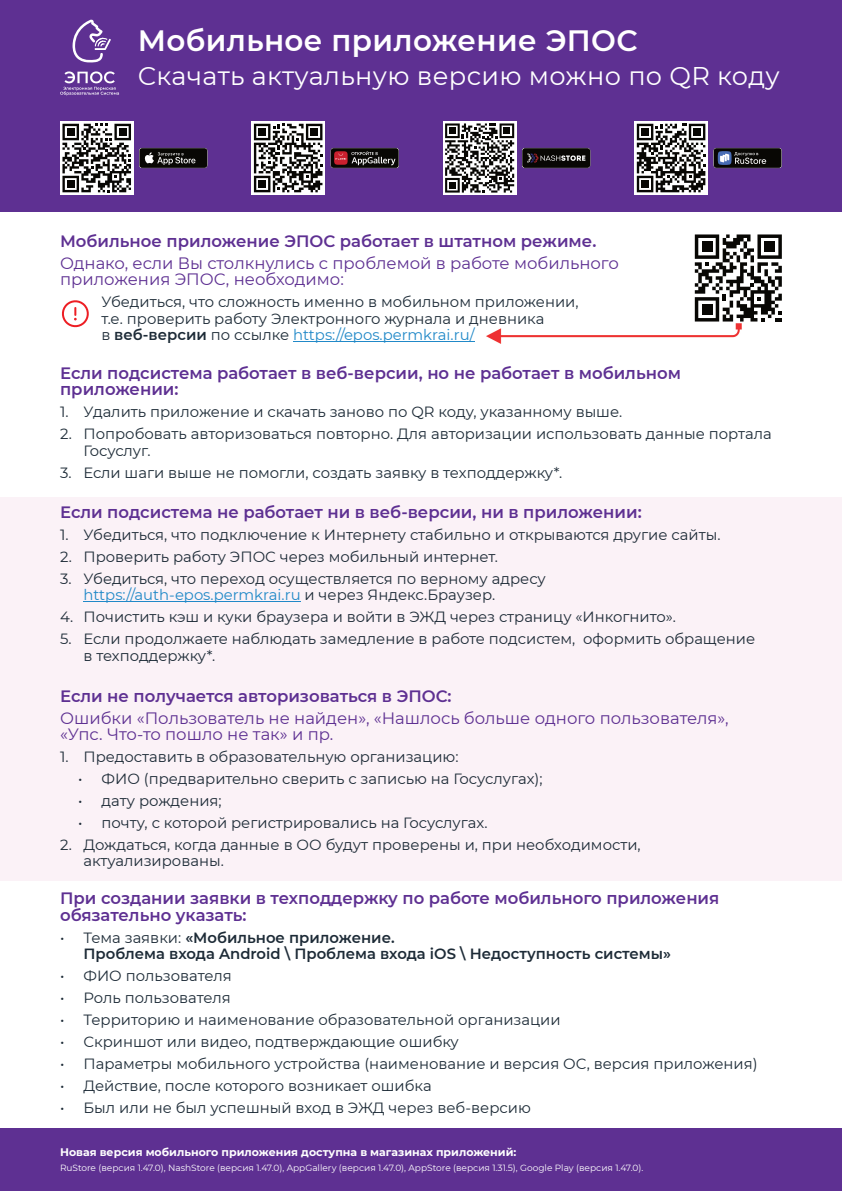
<style>
.page{position:relative;width:842px;height:1191px;background:#fff}
.page>*{position:absolute;margin:0;border:0;box-sizing:border-box;transform-origin:0 0}
.t1{font:600 29.4px "Montserrat";letter-spacing:.01em;color:#fff}
.t2{font:25.6px "Montserrat";letter-spacing:.01em;color:#fff}
.t3{font:600 16.5px/16.5px "Montserrat";color:#5e3092}
.t4{font:16.5px/16.5px "Montserrat";color:#5e3092}
.t5{font:14.8px/16.5px "Montserrat";color:#1d2b37}
.t6{font:600 14.8px/16.5px "Montserrat";color:#1d2b37}
.t7{font:700 11px "Montserrat";color:#fff}
.t8{font:9px "Montserrat";color:#fff}
.s1{font-weight:600}
.s2{color:#2189c8}
.s3{font-weight:400}
</style>
<div class="page">
<div style="left:0;top:0;width:842px;height:211px;background:#5e3092"></div>
<div style="left:0;top:1128px;width:842px;height:63px;background:#5e3092"></div>
<div style="left:0;top:498px;width:842px;height:383px;background:#fbf2f7"></div>
<svg style="left:60px;top:71px;width:59px;height:24px"></svg>
<svg style="left:72px;top:19px;width:39px;height:43px"></svg>
<svg style="left:60px;top:121px;width:73px;height:74px"></svg>
<svg style="left:62px;top:124px;width:69px;height:68px"></svg>
<svg style="left:139px;top:148px;width:68px;height:20px"></svg>
<svg style="left:252px;top:121px;width:73px;height:74px"></svg>
<svg style="left:254px;top:124px;width:68px;height:68px"></svg>
<svg style="left:331px;top:148px;width:68px;height:20px"></svg>
<div style="left:443px;top:121px;width:73px;height:74px;background:#fff"></div>
<svg style="left:445px;top:123px;width:69px;height:70px"></svg>
<svg style="left:522px;top:148px;width:68px;height:20px"></svg>
<svg style="left:634px;top:121px;width:74px;height:74px"></svg>
<svg style="left:637px;top:124px;width:68px;height:68px"></svg>
<div style="left:641px;top:180px;width:8px;height:8px;background:#080704"></div>
<svg style="left:713px;top:148px;width:69px;height:20px"></svg>
<hr style="left:293px;top:341px;width:182px;height:1px;background:#2189c8">
<svg style="left:62px;top:300px;width:27px;height:28px"></svg>
<svg style="left:695px;top:234px;width:87px;height:87px"></svg>
<img style="left:486px;top:323px;width:256px;height:21px">
<hr style="left:83px;top:601px;width:218px;height:1px;background:#2189c8">
<h1 class="t1" style="left:138px;top:23px;width:501px">Мобильное приложение ЭПОС</h1>
<h2 class="t2" style="left:138px;top:60px;width:643px">Скачать актуальную версию можно по QR коду</h2>
<p class="t3" style="left:60px;top:232px;width:538px">Мобильное приложение ЭПОС работает в штатном режиме.</p>
<p class="t4" style="left:60px;top:254px;width:560px">Однако, если Вы столкнулись с проблемой в работе мобильного приложения ЭПОС, необходимо:</p>
<p class="t5" style="left:101px;top:293px;width:479px">Убедиться, что сложность именно в мобильном приложении, т.е. проверить работу Электронного журнала и дневника<br>в <span class="s1">веб-версии</span> по ссылке <span class="s2">https://epos.permkrai.ru/</span></p>
<p class="t3" style="left:60px;top:365px;width:622px">Если подсистема работает в веб-версии, но не работает в мобильном приложении:</p>
<p class="t5" style="left:60px;top:404px;width:564px">1. Удалить приложение и скачать заново по QR коду, указанному выше.</p>
<p class="t5" style="left:83px;top:426px;width:690px;text-indent:-23px">2. Попробовать авторизоваться повторно. Для авторизации использовать данные портала<br>Госуслуг.</p>
<p class="t5" style="left:60px;top:464px;width:504px">3. Если шаги выше не помогли, создать заявку в техподдержку*.</p>
<p class="t3" style="left:60px;top:504px;width:583px">Если подсистема не работает ни в веб-версии, ни в приложении:</p>
<p class="t5" style="left:60px;top:526px;width:662px">1. Убедиться, что подключение к Интернету стабильно и открываются другие сайты.</p>
<p class="t5" style="left:60px;top:548px;width:439px">2. Проверить работу ЭПОС через мобильный интернет.</p>
<p class="t5" style="left:83px;top:570px;width:464px;text-indent:-23px">3. Убедиться, что переход осуществляется по верному адресу <span class="s2">https://auth-epos.permkrai.ru</span> и через Яндекс.Браузер.</p>
<p class="t5" style="left:60px;top:608px;width:617px">4. Почистить кэш и куки браузера и войти в ЭЖД через страницу «Инкогнито».</p>
<p class="t5" style="left:83px;top:630px;width:673px;text-indent:-23px">5. Если продолжаете наблюдать замедление в работе подсистем, оформить обращение в техподдержку*.</p>
<p class="t3" style="left:60px;top:687px;width:393px">Если не получается авторизоваться в ЭПОС:</p>
<p class="t4" style="left:60px;top:709px;width:670px">Ошибки «Пользователь не найден», «Нашлось больше одного пользователя», «Упс. Что-то пошло не так» и пр.</p>
<p class="t5" style="left:60px;top:748px;width:400px">1. Предоставить в образовательную организацию:</p>
<p class="t5" style="left:78px;top:770px;width:466px">• ФИО (предварительно сверить с записью на Госуслугах);</p>
<p class="t5" style="left:78px;top:792px;width:145px">• дату рождения;</p>
<p class="t5" style="left:78px;top:814px;width:411px">• почту, с которой регистрировались на Госуслугах.</p>
<p class="t5" style="left:83px;top:836px;width:559px;text-indent:-23px">2. Дождаться, когда данные в ОО будут проверены и, при необходимости, актуализированы.</p>
<p class="t3" style="left:60px;top:890px;width:661px">При создании заявки в техподдержку по работе мобильного приложения обязательно указать:</p>
<p class="t6" style="left:83px;top:929px;width:589px;text-indent:-23px"><span class="s3">• Тема заявки:</span> «Мобильное приложение.<br>Проблема входа Android \ Проблема входа iOS \ Недоступность системы»</p>
<p class="t5" style="left:60px;top:967px;width:173px">• ФИО пользователя</p>
<p class="t5" style="left:60px;top:989px;width:172px">• Роль пользователя</p>
<p class="t5" style="left:60px;top:1011px;width:502px">• Территорию и наименование образовательной организации</p>
<p class="t5" style="left:60px;top:1033px;width:400px">• Скриншот или видео, подтверждающие ошибку</p>
<p class="t5" style="left:60px;top:1055px;width:699px">• Параметры мобильного устройства (наименование и версия ОС, версия приложения)</p>
<p class="t5" style="left:60px;top:1077px;width:373px">• Действие, после которого возникает ошибка</p>
<p class="t5" style="left:60px;top:1099px;width:472px">• Был или не был успешный вход в ЭЖД через веб-версию</p>
<p class="t7" style="left:60px;top:1145px;width:458px">Новая версия мобильного приложения доступна в магазинах приложений:</p>
<p class="t8" style="left:60px;top:1162px;width:585px">RuStore (версия 1.47.0), NashStore (версия 1.47.0), AppGallery (версия 1.47.0), AppStore (версия 1.31.5), Google Play (версия 1.47.0).</p>
</div>
